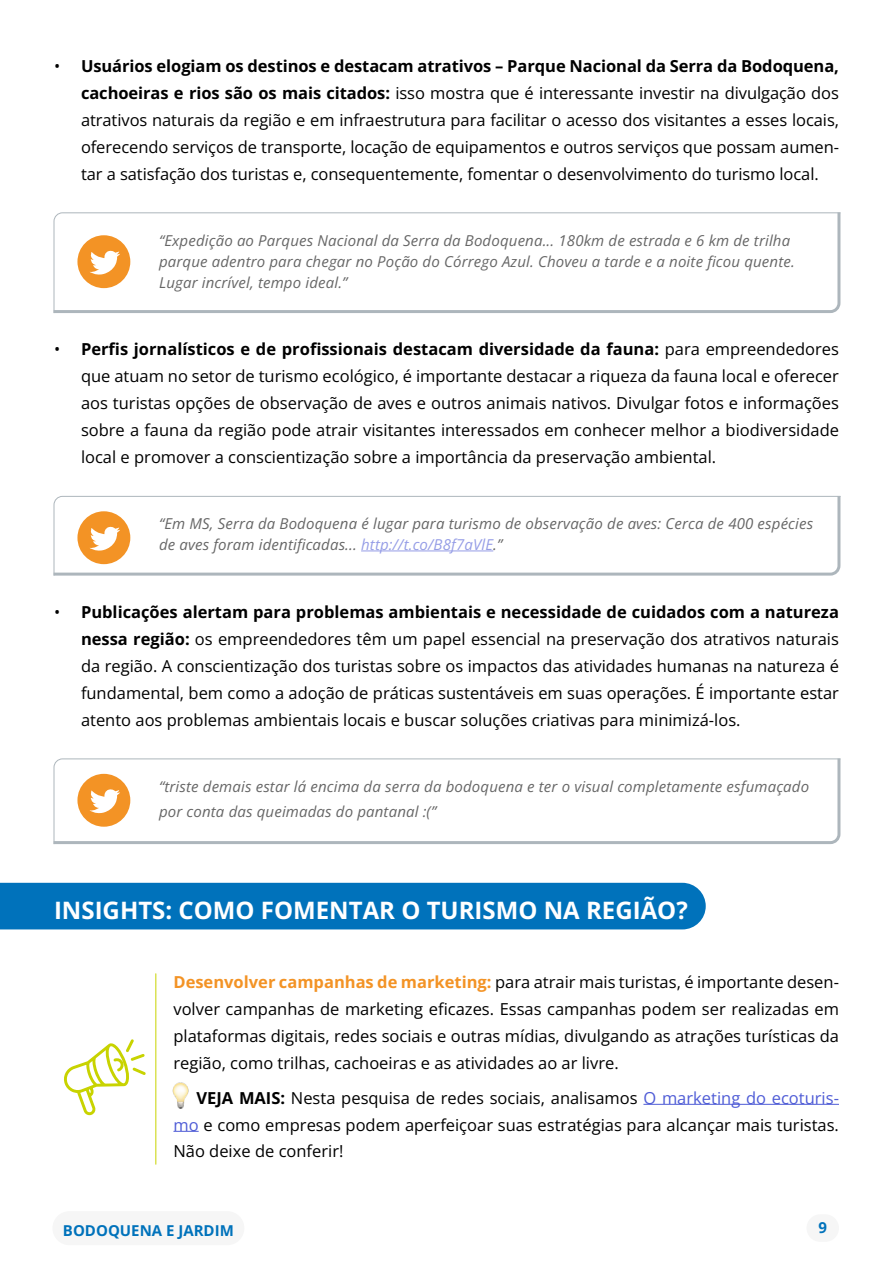
<style>
.page{position:relative;width:893px;height:1263px;background:#fff}
.page>*{position:absolute;margin:0;border:0;box-sizing:border-box;transform-origin:0 0}
.t1{font:700 24px "Open Sans";color:#fff}
.t2{font:16.5px/27px "Open Sans";color:#000;text-align:justify}
.t3{font:italic 15px/21px "Open Sans";letter-spacing:.01em;color:#666}
.t4{font:700 15px "Open Sans";color:#0072bb}
.s1{font-weight:700}
.s2{color:#959de6}
.s3{font-weight:700;color:#f39325}
.s4{color:#4f5cd6}
</style>
<div class="page">
<svg style="left:53px;top:212px;width:788px;height:101px"></svg>
<svg style="left:53px;top:495px;width:788px;height:81px"></svg>
<hr style="left:361px;top:551px;width:132px;height:1px;background:#959de6">
<svg style="left:53px;top:758px;width:788px;height:87px"></svg>
<div style="left:0;top:883px;width:706px;height:46px;background:#0072bb"></div>
<hr style="left:643px;top:1104px;width:196px;height:1px;background:#4f5cd6">
<svg style="left:173px;top:1131px;width:26px;height:1px"></svg>
<hr style="left:155px;top:974px;width:1px;height:190px;background:#c8d300">
<div style="left:77px;top:235px;width:53px;height:53px;background:#f39325;border-radius:50%"></div>
<svg style="left:90px;top:250px;width:30px;height:25px"></svg>
<div style="left:77px;top:511px;width:53px;height:53px;background:#f39325;border-radius:50%"></div>
<svg style="left:90px;top:526px;width:30px;height:25px"></svg>
<div style="left:77px;top:774px;width:53px;height:53px;background:#f39325;border-radius:50%"></div>
<svg style="left:89px;top:789px;width:31px;height:25px"></svg>
<svg style="left:64px;top:1039px;width:82px;height:77px"></svg>
<img style="left:172px;top:1083px;width:17px;height:25px">
<div style="left:806px;top:1214px;width:33px;height:28px;background:#f6f6f6;border-radius:14px"></div>
<div style="left:52px;top:1211px;width:192px;height:34px;background:#f6f6f6;border-radius:17px"></div>
<p class="t2" style="left:81px;top:52px;width:760px;text-indent:-27px">• <span class="s1">Usuários elogiam os destinos e destacam atrativos – Parque Nacional da Serra da Bodoquena, cachoeiras e rios são os mais citados:</span> isso mostra que é interessante investir na divulgação dos atrativos naturais da região e em infraestrutura para facilitar o acesso dos visitantes a esses locais, oferecendo serviços de transporte, locação de equipamentos e outros serviços que possam aumen&shy;tar a satisfação dos turistas e, consequentemente, fomentar o desenvolvimento do turismo local.</p>
<p class="t3" style="left:159px;top:229px;width:637px">“Expedição ao Parques Nacional da Serra da Bodoquena... 180km de estrada e 6 km de trilha parque adentro para chegar no Poção do Córrego Azul. Choveu a tarde e a noite ficou quente.<br>Lugar incrível, tempo ideal.”</p>
<p class="t2" style="left:81px;top:335px;width:759px;text-indent:-27px">• <span class="s1">Perfis jornalísticos e de profissionais destacam diversidade da fauna:</span> para empreendedores que atuam no setor de turismo ecológico, é importante destacar a riqueza da fauna local e oferecer aos turistas opções de observação de aves e outros animais nativos. Divulgar fotos e informações sobre a fauna da região pode atrair visitantes interessados em conhecer melhor a biodiversidade local e promover a conscientização sobre a importância da preservação ambiental.</p>
<p class="t3" style="left:159px;top:513px;width:656px">“Em MS, Serra da Bodoquena é lugar para turismo de observação de aves: Cerca de 400 espécies de aves foram identificadas... <span class="s2">http://t.co/B8f7aVlE</span>.”</p>
<p class="t2" style="left:81px;top:598px;width:759px;text-indent:-27px">• <span class="s1">Publicações alertam para problemas ambientais e necessidade de cuidados com a natureza nessa região:</span> os empreendedores têm um papel essencial na preservação dos atrativos naturais da região. A conscientização dos turistas sobre os impactos das atividades humanas na natureza é fundamental, bem como a adoção de práticas sustentáveis em suas operações. É importante estar atento aos problemas ambientais locais e buscar soluções criativas para minimizá-los.</p>
<p class="t3" style="left:159px;top:773px;width:652px;line-height:25.2px">“triste demais estar lá encima da serra da bodoquena e ter o visual completamente esfumaçado por conta das queimadas do pantanal :(”</p>
<h1 class="t1" style="left:54px;top:894px;width:635px">INSIGHTS: COMO FOMENTAR O TURISMO NA REGIÃO?</h1>
<p class="t2" style="left:173px;top:968px;width:667px"><span class="s3">Desenvolver campanhas de marketing:</span> para atrair mais turistas, é importante desen&shy;volver campanhas de marketing eficazes. Essas campanhas podem ser realizadas em plataformas digitais, redes sociais e outras mídias, divulgando as atrações turísticas da região, como trilhas, cachoeiras e as atividades ao ar livre.</p>
<p class="t2" style="left:173px;top:1083px;width:667px;text-indent:23px"><span class="s1">VEJA MAIS:</span> Nesta pesquisa de redes sociais, analisamos <span class="s4">O marketing do ecoturis&shy;mo</span> e como empresas podem aperfeiçoar suas estratégias para alcançar mais turistas.<br>Não deixe de conferir!</p>
<p class="t4" style="left:63px;top:1220px;width:172px">BODOQUENA E JARDIM</p>
<p class="t4" style="left:818px;top:1217px;width:10px">9</p>
</div>
